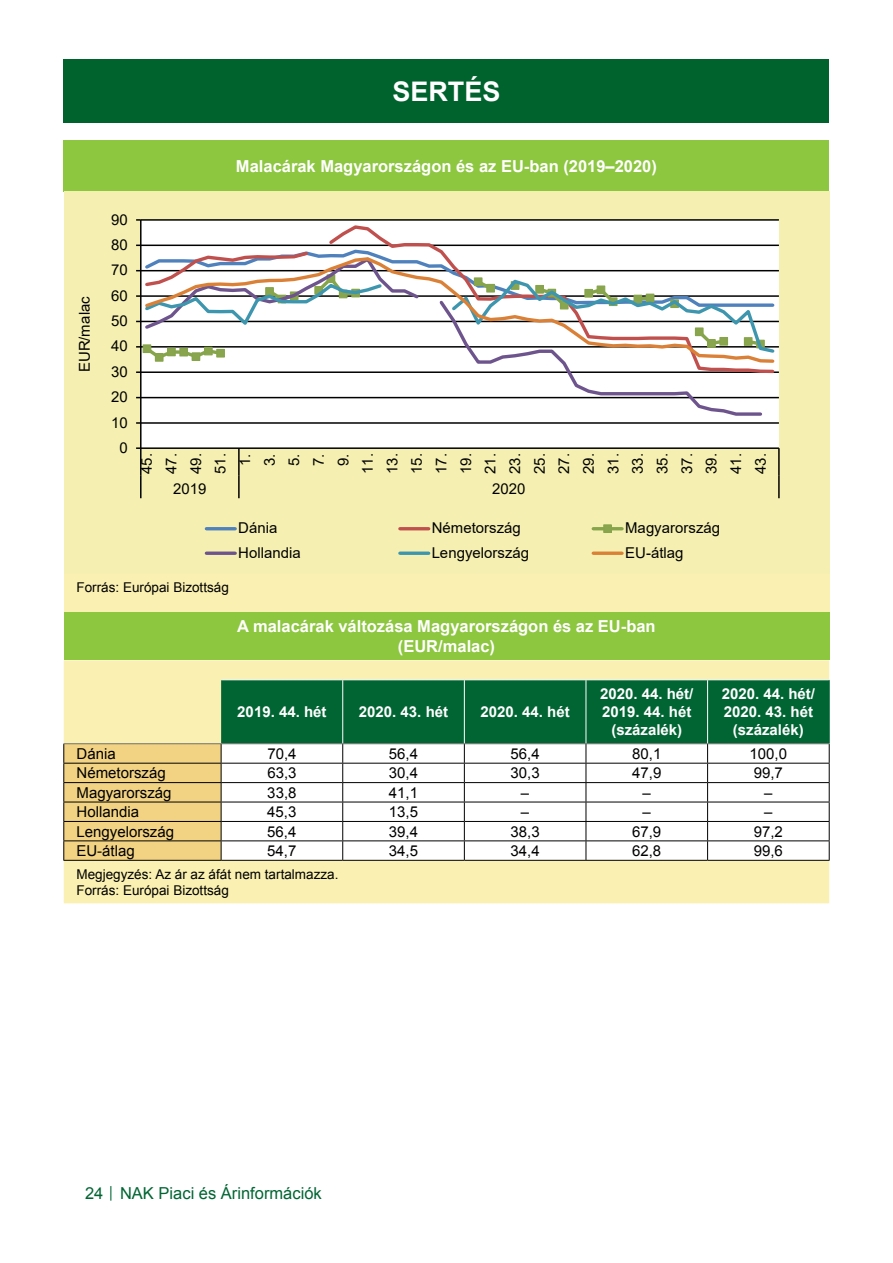
<style>
.page{position:relative;width:893px;height:1263px;background:#fff}
.page>*{position:absolute;margin:0;border:0;box-sizing:border-box;transform-origin:0 0}
.t1{font:700 27px "Arial";color:#fff}
.t2{font:700 16.5px/19.8px "Arial";color:#fff;text-align:center}
.t3{font:16.5px "Arial";color:#006533}
.t4{font:15px/24.6px "Arial";color:#000;text-align:center}
.t5{font:700 15px/18px "Arial";color:#fff;text-align:center}
.t6{font:13.5px/16.2px "Arial";color:#000}
.s1{font-size:12px}
</style>
<div class="page">
<div style="left:64px;top:60px;width:765px;height:63px;background:#00632e"></div>
<div style="left:64px;top:611px;width:765px;height:49px;background:#8dc63f"></div>
<div style="left:64px;top:660px;width:765px;height:243px;background:#faf0b1"></div>
<hr style="left:221px;top:679px;width:122px;height:1px;background:#fff">
<hr style="left:343px;top:679px;width:121px;height:1px;background:#fff">
<hr style="left:464px;top:679px;width:122px;height:1px;background:#fff">
<hr style="left:586px;top:679px;width:122px;height:1px;background:#fff">
<hr style="left:708px;top:679px;width:122px;height:1px;background:#fff">
<hr style="left:63px;top:860px;width:158px;height:1px;background:#000">
<hr style="left:221px;top:860px;width:122px;height:1px;background:#000">
<hr style="left:343px;top:860px;width:121px;height:1px;background:#000">
<hr style="left:464px;top:860px;width:122px;height:1px;background:#000">
<hr style="left:586px;top:860px;width:122px;height:1px;background:#000">
<hr style="left:708px;top:860px;width:122px;height:1px;background:#000">
<svg style="left:63px;top:680px;width:767px;height:180px"></svg>
<div style="left:64px;top:140px;width:765px;height:51px;background:#8dc63f"></div>
<div style="left:64px;top:574px;width:765px;height:37px;background:#faf0b1"></div>
<div style="left:64px;top:191px;width:765px;height:383px;background:#f5f0b1"></div>
<div style="left:141px;top:220px;width:638px;height:228px;background:#fff"></div>
<hr style="left:141px;top:422px;width:638px;height:2px;background:#000">
<hr style="left:141px;top:397px;width:638px;height:1px;background:#000">
<hr style="left:141px;top:371px;width:638px;height:2px;background:#000">
<hr style="left:141px;top:346px;width:638px;height:2px;background:#000">
<hr style="left:141px;top:321px;width:638px;height:1px;background:#000">
<hr style="left:141px;top:295px;width:638px;height:2px;background:#000">
<hr style="left:141px;top:270px;width:638px;height:1px;background:#000">
<hr style="left:141px;top:245px;width:638px;height:1px;background:#000">
<hr style="left:141px;top:219px;width:638px;height:2px;background:#000">
<hr style="left:140px;top:220px;width:2px;height:228px;background:#000">
<hr style="left:141px;top:447px;width:638px;height:2px;background:#000">
<hr style="left:140px;top:448px;width:2px;height:27px;background:#000">
<hr style="left:238px;top:448px;width:2px;height:27px;background:#000">
<hr style="left:778px;top:448px;width:2px;height:27px;background:#000">
<hr style="left:140px;top:475px;width:2px;height:23px;background:#000">
<hr style="left:238px;top:475px;width:2px;height:23px;background:#000">
<hr style="left:778px;top:475px;width:2px;height:23px;background:#000">
<svg style="left:143px;top:225px;width:633px;height:149px"></svg>
<svg style="left:142px;top:269px;width:622px;height:147px"></svg>
<svg style="left:143px;top:255px;width:633px;height:110px"></svg>
<hr style="left:206px;top:527px;width:29px;height:3px;background:#4f81bd">
<hr style="left:400px;top:527px;width:29px;height:3px;background:#c0504d">
<hr style="left:593px;top:527px;width:29px;height:3px;background:#86a44a">
<div style="left:604px;top:525px;width:7px;height:7px;background:#89a54e"></div>
<div style="left:603px;top:524px;width:9px;height:9px;border:1px solid #86a44a"></div>
<svg style="left:206px;top:551px;width:29px;height:4px"></svg>
<svg style="left:400px;top:551px;width:29px;height:4px"></svg>
<svg style="left:593px;top:551px;width:29px;height:4px"></svg>
<h1 class="t1" style="left:392px;top:74px;width:110px">SERTÉS</h1>
<p class="t4" style="left:72px;top:372px;width:77px;rotate:-90deg">EUR/malac</p>
<p class="t2" style="left:236px;top:157px;width:422px">Malacárak Magyarországon és az EU-ban (2019–2020)</p>
<p class="t4" style="left:111px;top:207px;width:18px">90</p>
<p class="t4" style="left:111px;top:232px;width:18px">80</p>
<p class="t4" style="left:111px;top:258px;width:18px">70</p>
<p class="t4" style="left:111px;top:283px;width:18px">60</p>
<p class="t4" style="left:111px;top:308px;width:18px">50</p>
<p class="t4" style="left:111px;top:334px;width:18px">40</p>
<p class="t4" style="left:111px;top:359px;width:18px">30</p>
<p class="t4" style="left:111px;top:384px;width:18px">20</p>
<p class="t4" style="left:111px;top:410px;width:18px">10</p>
<p class="t4" style="left:119px;top:435px;width:10px">0</p>
<p class="t4" style="left:134px;top:474px;width:22px;rotate:-90deg">45.<br>47.<br>49.<br>51.<br>1.<br>3.<br>5.<br>7.<br>9.<br>11.<br>13.<br>15.<br>17.<br>19.<br>21.<br>23.<br>25.<br>27.<br>29.<br>31.<br>33.<br>35.<br>37.<br>39.<br>41.<br>43.</p>
<p class="t4" style="left:173px;top:476px;width:35px">2019</p>
<p class="t4" style="left:492px;top:476px;width:35px">2020</p>
<p class="t4" style="left:238px;top:516px;width:41px">Dánia</p>
<p class="t4" style="left:432px;top:516px;width:91px">Németország</p>
<p class="t4" style="left:625px;top:516px;width:97px">Magyarország</p>
<p class="t4" style="left:238px;top:540px;width:64px">Hollandia</p>
<p class="t4" style="left:432px;top:540px;width:99px">Lengyelország</p>
<p class="t4" style="left:625px;top:540px;width:60px">EU-átlag</p>
<p class="t6" style="left:77px;top:580px;width:154px">Forrás: Európai Bizottság</p>
<p class="t2" style="left:237px;top:617px;width:420px">A malacárak változása Magyarországon és az EU-ban (EUR/malac)</p>
<p class="t5" style="left:237px;top:703px;width:91px">2019. 44. hét</p>
<p class="t5" style="left:359px;top:703px;width:91px">2020. 43. hét</p>
<p class="t5" style="left:481px;top:703px;width:91px">2020. 44. hét</p>
<p class="t5" style="left:600px;top:685px;width:95px">2020. 44. hét/<br>2019. 44. hét (százalék)</p>
<p class="t5" style="left:722px;top:685px;width:95px">2020. 44. hét/<br>2020. 43. hét (százalék)</p>
<p class="t4" style="left:77px;top:741px;width:41px">Dánia</p>
<p class="t4" style="left:267px;top:741px;width:31px">70,4</p>
<p class="t4" style="left:389px;top:741px;width:31px">56,4</p>
<p class="t4" style="left:511px;top:741px;width:31px">56,4</p>
<p class="t4" style="left:632px;top:741px;width:31px">80,1</p>
<p class="t4" style="left:750px;top:741px;width:39px">100,0</p>
<p class="t4" style="left:77px;top:761px;width:91px">Németország</p>
<p class="t4" style="left:267px;top:761px;width:31px">63,3</p>
<p class="t4" style="left:389px;top:761px;width:31px">30,4</p>
<p class="t4" style="left:511px;top:761px;width:31px">30,3</p>
<p class="t4" style="left:632px;top:761px;width:31px">47,9</p>
<p class="t4" style="left:754px;top:761px;width:31px">99,7</p>
<p class="t4" style="left:77px;top:780px;width:97px">Magyarország</p>
<p class="t4" style="left:267px;top:780px;width:31px">33,8</p>
<p class="t4" style="left:389px;top:780px;width:31px">41,1</p>
<p class="t4" style="left:521px;top:780px;width:10px">–</p>
<p class="t4" style="left:643px;top:780px;width:10px">–</p>
<p class="t4" style="left:764px;top:780px;width:10px">–</p>
<p class="t4" style="left:77px;top:800px;width:64px">Hollandia</p>
<p class="t4" style="left:267px;top:800px;width:31px">45,3</p>
<p class="t4" style="left:389px;top:800px;width:31px">13,5</p>
<p class="t4" style="left:521px;top:800px;width:10px">–</p>
<p class="t4" style="left:643px;top:800px;width:10px">–</p>
<p class="t4" style="left:764px;top:800px;width:10px">–</p>
<p class="t4" style="left:77px;top:819px;width:99px">Lengyelország</p>
<p class="t4" style="left:267px;top:819px;width:31px">56,4</p>
<p class="t4" style="left:389px;top:819px;width:31px">39,4</p>
<p class="t4" style="left:510px;top:819px;width:31px">38,3</p>
<p class="t4" style="left:632px;top:819px;width:31px">67,9</p>
<p class="t4" style="left:754px;top:819px;width:31px">97,2</p>
<p class="t4" style="left:76px;top:839px;width:60px">EU-átlag</p>
<p class="t4" style="left:267px;top:839px;width:31px">54,7</p>
<p class="t4" style="left:389px;top:839px;width:31px">34,5</p>
<p class="t4" style="left:510px;top:839px;width:31px">34,4</p>
<p class="t4" style="left:632px;top:839px;width:31px">62,8</p>
<p class="t4" style="left:754px;top:839px;width:31px">99,6</p>
<p class="t6" style="left:77px;top:866px;width:263px">Megjegyzés: Az ár az áfát nem tartalmazza.<br>Forrás: Európai Bizottság</p>
<p class="t3" style="left:85px;top:1182px;width:238px">24 <span class="s1">│</span> NAK Piaci és Árinformációk</p>
</div>
